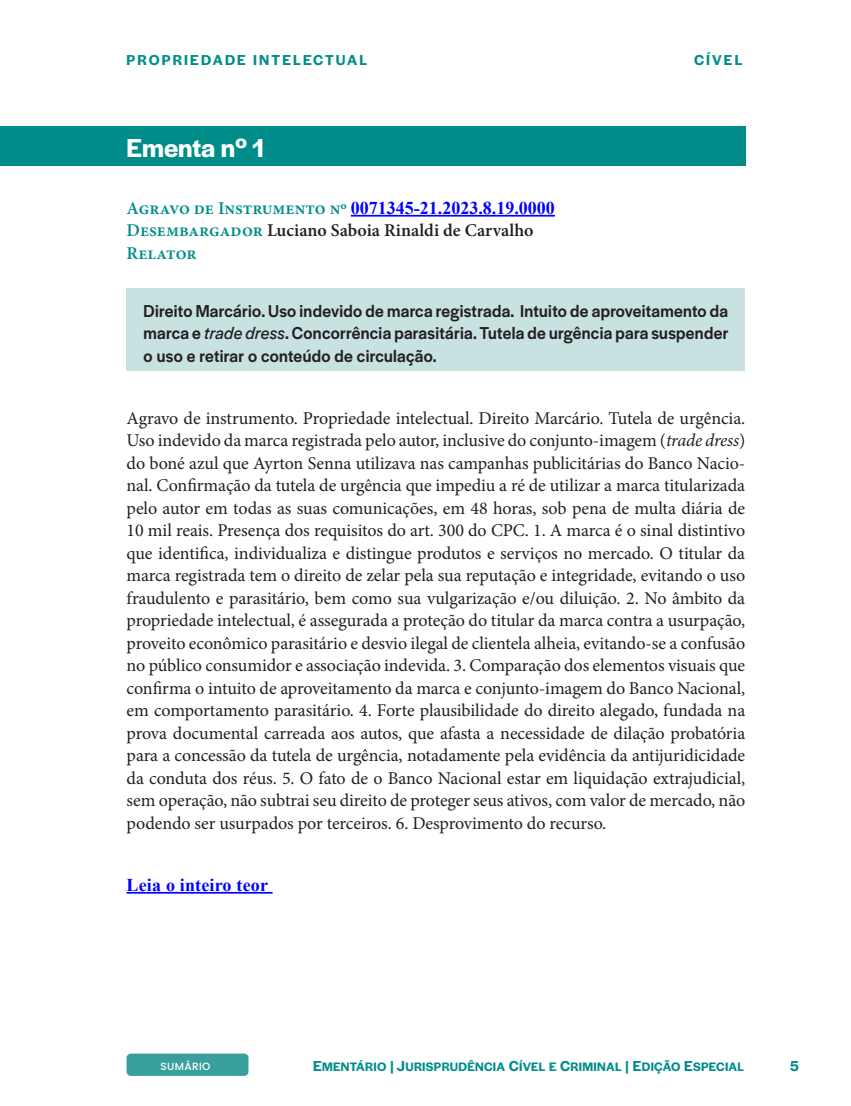
<style>
.page{position:relative;width:851px;height:1106px;background:#fff}
.page>*{position:absolute;margin:0;border:0;box-sizing:border-box;transform-origin:0 0}
.t1{font:600 27px "Halyard Display";color:#fff}
.t2{font:18px/22.5px "Minion Pro";letter-spacing:-.005em;color:#231f20;text-align:justify}
.t3{font:500 18px/22.5px "Halyard Display";letter-spacing:.02em;color:#231f20;text-align:justify;scale:.95 1}
.t4{font:700 18px "Times New Roman";color:#00f}
.t5{font:600 18px/22.5px "Minion Pro";color:#231f20}
.t6{font:600 15px "Halyard Display";letter-spacing:.14em;color:#008d8a}
.t7{font:15px "Halyard Display Semi Bold SC850";color:#008d8a}
.t8{font:12.75px "Halyard Display Semi Bold SC850";letter-spacing:.025em;color:#008d8a}
.t9{font:500 10.5px "Poppins";letter-spacing:.03em;color:#fff}
.s1{font-family:"Minion Pro";font-weight:600;color:#008d8a}
.s2{color:#008d8a}
.s3{font-weight:400;font-style:italic}
.s4{font-style:italic}
.s5{font-size:15px}
</style>
<div class="page">
<div style="left:0;top:126px;width:745px;height:40px;background:#008d8a"></div>
<hr style="left:351px;top:215px;width:204px;height:1px;background:#00f">
<div style="left:126px;top:289px;width:619px;height:82px;background:#c8e1e1"></div>
<hr style="left:126px;top:892px;width:146px;height:1px;background:#00f">
<svg style="left:130px;top:1056px;width:119px;height:20px"></svg>
<div style="left:126px;top:1053px;width:122px;height:22px;background:#399f9d;border-radius:4px"></div>
<p class="t6" style="left:126px;top:50px;width:242px">PROPRIEDADE INTELECTUAL</p>
<p class="t6" style="left:694px;top:50px;width:50px">CÍVEL</p>
<h1 class="t1" style="left:126px;top:129px;width:139px">Ementa nº 1</h1>
<p class="t4" style="left:126px;top:195px;width:430px"><span class="s1">Agravo de Instrumento nº</span> 0071345-21.2023.8.19.0000</p>
<p class="t5" style="left:126px;top:219px;width:408px"><span class="s2">Desembargador</span> Luciano Saboia Rinaldi de Carvalho<br><span class="s2">Relator</span></p>
<p class="t3" style="left:144px;top:298px;width:617px">Direito Marcário. Uso indevido de marca registrada. Intuito de aproveitamento da marca e <span class="s3">trade dress</span>. Concorrência parasitária. Tutela de urgência para suspender o uso e retirar o conteúdo de circulação.</p>
<p class="t2" style="left:126px;top:407px;width:620px">Agravo de instrumento. Propriedade intelectual. Direito Marcário. Tutela de urgência.<br>Uso indevido da marca registrada pelo autor, inclusive do conjunto-imagem (<span class="s4">trade dress</span>) do boné azul que Ayrton Senna utilizava nas campanhas publicitárias do Banco Nacio&shy;nal. Confirmação da tutela de urgência que impediu a ré de utilizar a marca titularizada pelo autor em todas as suas comunicações, em 48 horas, sob pena de multa diária de 10 mil reais. Presença dos requisitos do art. 300 do CPC. 1. A marca é o sinal distintivo que identifica, individualiza e distingue produtos e serviços no mercado. O titular da marca registrada tem o direito de zelar pela sua reputação e integridade, evitando o uso fraudulento e parasitário, bem como sua vulgarização e/ou diluição. 2. No âmbito da propriedade intelectual, é assegurada a proteção do titular da marca contra a usurpação, proveito econômico parasitário e desvio ilegal de clientela alheia, evitando-se a confusão no público consumidor e associação indevida. 3. Comparação dos elementos visuais que confirma o intuito de aproveitamento da marca e conjunto-imagem do Banco Nacional, em comportamento parasitário. 4. Forte plausibilidade do direito alegado, fundada na prova documental carreada aos autos, que afasta a necessidade de dilação probatória para a concessão da tutela de urgência, notadamente pela evidência da antijuridicidade da conduta dos réus. 5. O fato de o Banco Nacional estar em liquidação extrajudicial, sem operação, não subtrai seu direito de proteger seus ativos, com valor de mercado, não podendo ser usurpados por terceiros. 6. Desprovimento do recurso.</p>
<p class="t4" style="left:126px;top:871px;width:143px">Leia o inteiro teor</p>
<p class="t9" style="left:161px;top:1060px;width:51px">SUMÁRIO</p>
<p class="t8" style="left:313px;top:1057px;width:432px"><span class="s5">E</span>MENTÁRIO <span class="s5">| J</span>URISPRUDÊNCIA <span class="s5">C</span>ÍVEL E <span class="s5">C</span>RIMINAL <span class="s5">| E</span>DIÇÃO <span class="s5">E</span>SPECIAL</p>
<p class="t7" style="left:790px;top:1055px;width:10px">5</p>
</div>
